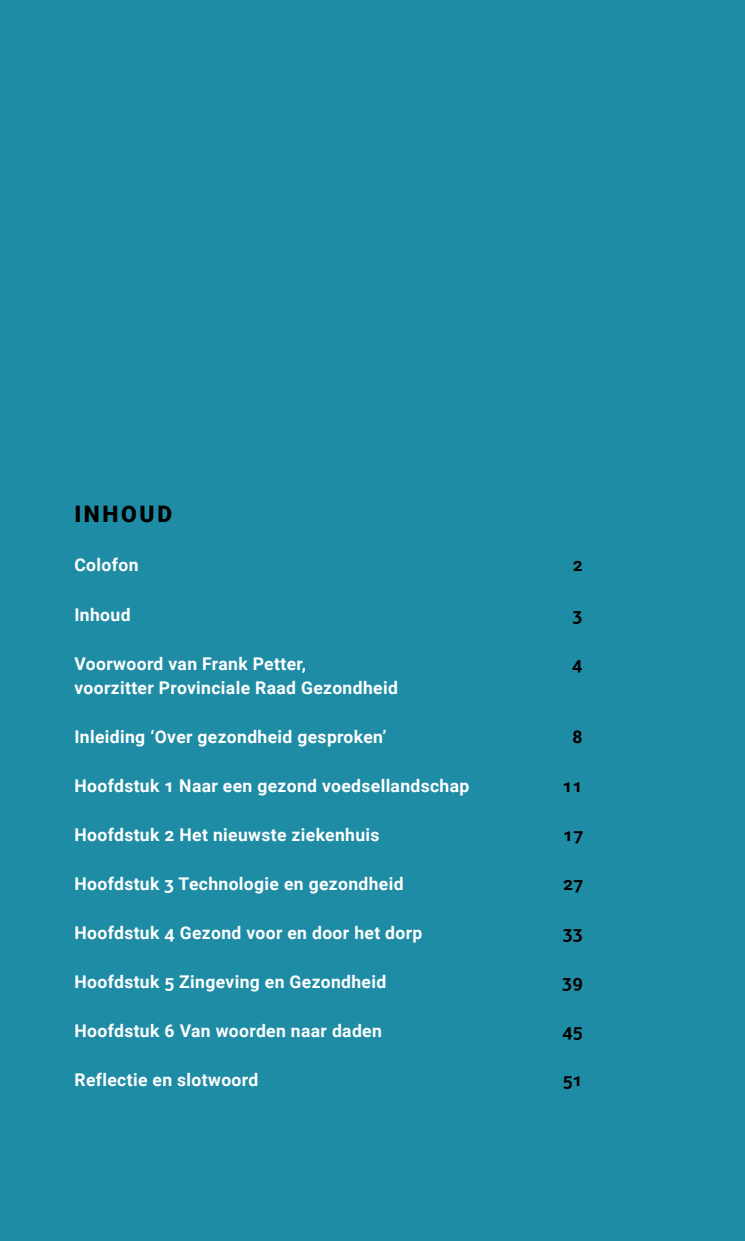
<style>
.page{position:relative;width:745px;height:1241px;background:#fff}
.page>*{position:absolute;margin:0;border:0;box-sizing:border-box;transform-origin:0 0}
.t1{font:900 22.75px "Roboto";letter-spacing:.115em;color:#000}
.t2{font:700 17.5px "Roboto";letter-spacing:.02em;color:#fff}
.t3{font:700 17.5px "Roboto";letter-spacing:.02em;color:#000}
</style>
<div class="page">
<div style="left:0;top:0;width:744px;height:1240px;background:#1f8ca5"></div>
<h1 class="t1" style="left:74px;top:498px;width:99px">INHOUD</h1>
<p class="t2" style="left:74px;top:553px;width:65px">Colofon</p>
<p class="t3" style="left:572px;top:553px;width:11px">2</p>
<p class="t2" style="left:74px;top:602px;width:57px">Inhoud</p>
<p class="t3" style="left:572px;top:602px;width:11px">3</p>
<p class="t2" style="left:74px;top:651px;width:233px">Voorwoord van Frank Petter,</p>
<p class="t3" style="left:571px;top:651px;width:12px">4</p>
<p class="t2" style="left:74px;top:675px;width:324px">voorzitter Provinciale Raad Gezondheid</p>
<p class="t2" style="left:74px;top:724px;width:313px">Inleiding ‘Over gezondheid gesproken’</p>
<p class="t3" style="left:572px;top:724px;width:12px">8</p>
<p class="t2" style="left:74px;top:773px;width:396px">Hoofdstuk 1 Naar een gezond voedsellandschap</p>
<p class="t3" style="left:562px;top:773px;width:21px">11</p>
<p class="t2" style="left:74px;top:822px;width:306px">Hoofdstuk 2 Het nieuwste ziekenhuis</p>
<p class="t3" style="left:563px;top:822px;width:21px">17</p>
<p class="t2" style="left:74px;top:871px;width:330px">Hoofdstuk 3 Technologie en gezondheid</p>
<p class="t3" style="left:563px;top:871px;width:21px">27</p>
<p class="t2" style="left:74px;top:920px;width:349px">Hoofdstuk 4 Gezond voor en door het dorp</p>
<p class="t3" style="left:563px;top:920px;width:21px">33</p>
<p class="t2" style="left:74px;top:969px;width:313px">Hoofdstuk 5 Zingeving en Gezondheid</p>
<p class="t3" style="left:562px;top:969px;width:22px">39</p>
<p class="t2" style="left:74px;top:1018px;width:308px">Hoofdstuk 6 Van woorden naar daden</p>
<p class="t3" style="left:562px;top:1018px;width:22px">45</p>
<p class="t2" style="left:74px;top:1067px;width:185px">Reflectie en slotwoord</p>
<p class="t3" style="left:562px;top:1067px;width:21px">51</p>
</div>
